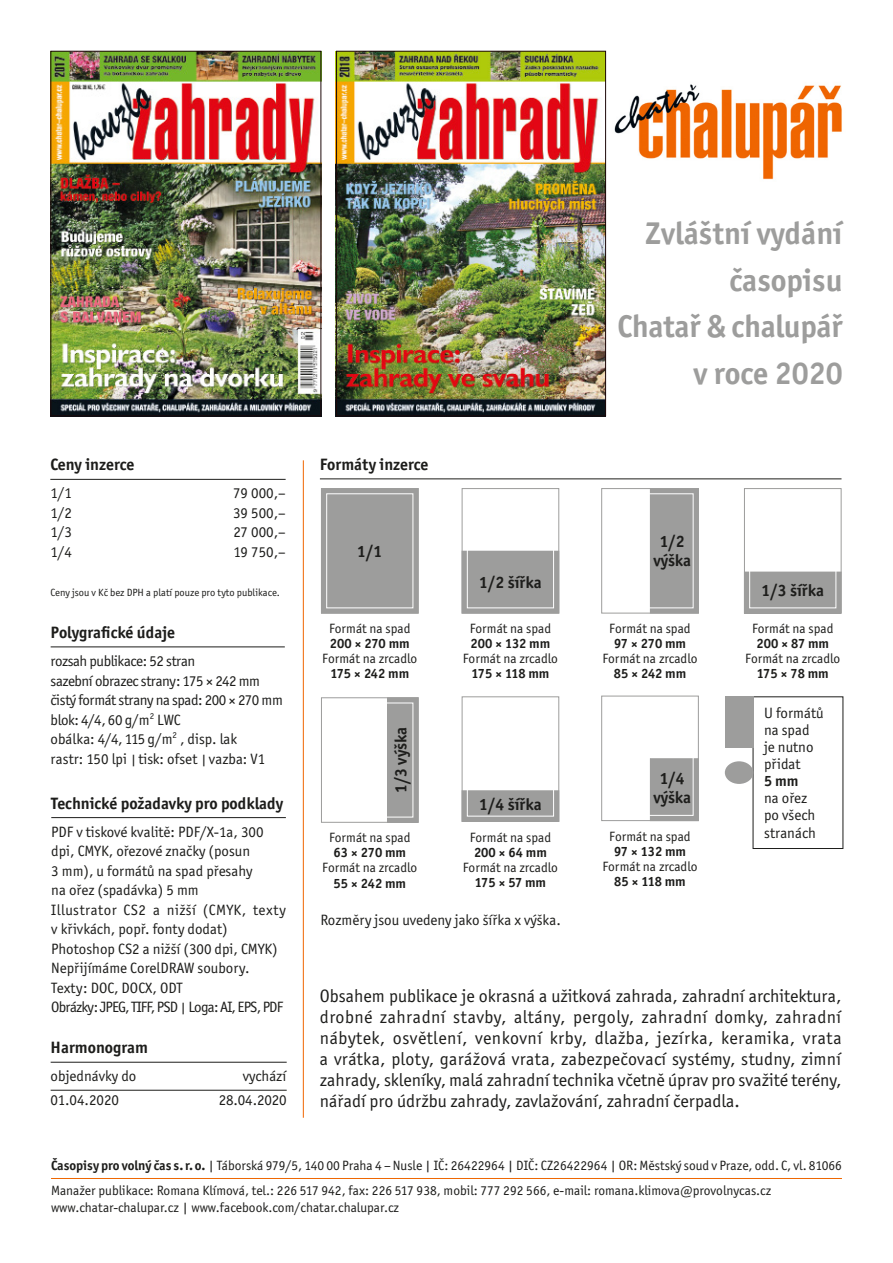
<style>
.page{position:relative;width:893px;height:1263px;background:#fff}
.page>*{position:absolute;margin:0;border:0;box-sizing:border-box;transform-origin:0 0}
.t1{font:700 31.5px/46.5px "Officina Sans Itc TOT";color:#9d9d9c;text-align:right}
.t2{font:18px/21px "Officina Sans Itc TOT";color:#1d1d1b;text-align:justify}
.t3{font:700 16.5px/19.5px "Officina Sans Itc TOT";color:#1d1d1b;text-align:center}
.t4{font:15px/19.5px "Officina Sans Itc TOT";color:#1d1d1b}
.t5{font:15px "Officina Sans Itc TOT";letter-spacing:-.03em;color:#1d1d1b}
.t6{font:15px/19.5px "Officina Sans Itc TOT";letter-spacing:.03em;color:#1d1d1b}
.t7{font:15px "Officina Sans Itc TOT";letter-spacing:-.05em;color:#1d1d1b}
.t8{font:700 15px "Officina Sans Itc TOT";color:#1d1d1b}
.t9{font:13.5px "Officina Sans Itc TOT";color:#1d1d1b}
.t10{font:700 13.5px "Officina Sans Itc TOT";color:#1d1d1b}
.t11{font:10.5px "Officina Sans Itc TOT";color:#1d1d1b}
.s1{font-size:13.5px}
.s2{font-weight:700}
</style>
<div class="page">
<img style="left:606px;top:73px;width:236px;height:116px">
<hr style="left:303px;top:460px;width:1px;height:658px;background:#f06600">
<hr style="left:51px;top:646px;width:234px;height:1px;background:#1d1d1b">
<hr style="left:50px;top:479px;width:236px;height:1px;background:#1d1d1b">
<hr style="left:51px;top:817px;width:235px;height:1px;background:#1d1d1b">
<hr style="left:320px;top:478px;width:521px;height:1px;background:#1d1d1b">
<img style="left:53px;top:53px;width:266px;height:361px">
<img style="left:335px;top:51px;width:269px;height:365px">
<hr style="left:51px;top:1062px;width:236px;height:1px;background:#1d1d1b">
<hr style="left:51px;top:1090px;width:236px;height:1px;background:#1d1d1b">
<div style="left:462px;top:488px;width:97px;height:125px;background:#fff;border:1px solid #9d9d9c"></div>
<div style="left:462px;top:696px;width:97px;height:126px;background:#fff;border:1px solid #9d9d9c"></div>
<div style="left:744px;top:488px;width:97px;height:125px;background:#fff;border:1px solid #9d9d9c"></div>
<div style="left:601px;top:488px;width:98px;height:125px;background:#fff;border:1px solid #9d9d9c"></div>
<div style="left:601px;top:696px;width:98px;height:125px;background:#fff;border:1px solid #9d9d9c"></div>
<div style="left:321px;top:697px;width:97px;height:126px;background:#fff;border:1px solid #9d9d9c"></div>
<div style="left:321px;top:489px;width:97px;height:124px;background:#9d9d9c"></div>
<div style="left:321px;top:488px;width:97px;height:125px;border:1px solid #9d9d9c"></div>
<div style="left:462px;top:551px;width:97px;height:62px;background:#9d9d9c"></div>
<div style="left:462px;top:791px;width:97px;height:30px;background:#9d9d9c"></div>
<div style="left:462px;top:790px;width:97px;height:32px;border:1px solid #9d9d9c"></div>
<div style="left:744px;top:572px;width:97px;height:41px;background:#9d9d9c"></div>
<div style="left:650px;top:489px;width:48px;height:124px;background:#9d9d9c"></div>
<div style="left:650px;top:488px;width:49px;height:125px;border:1px solid #9d9d9c"></div>
<div style="left:650px;top:759px;width:48px;height:61px;background:#9d9d9c"></div>
<div style="left:650px;top:758px;width:49px;height:63px;border:1px solid #9d9d9c"></div>
<div style="left:388px;top:698px;width:30px;height:124px;background:#9d9d9c"></div>
<div style="left:387px;top:697px;width:31px;height:126px;border:1px solid #9d9d9c"></div>
<div style="left:326px;top:493px;width:87px;height:115px;border:1px solid #fff"></div>
<div style="left:467px;top:493px;width:87px;height:115px;border:1px solid #fff"></div>
<div style="left:467px;top:702px;width:87px;height:114px;border:1px solid #fff"></div>
<div style="left:749px;top:493px;width:87px;height:115px;border:1px solid #fff"></div>
<div style="left:606px;top:493px;width:87px;height:115px;border:1px solid #fff"></div>
<div style="left:606px;top:701px;width:87px;height:115px;border:1px solid #fff"></div>
<div style="left:326px;top:703px;width:87px;height:114px;border:1px solid #fff"></div>
<div style="left:725px;top:696px;width:28px;height:52px;background:#9d9d9c"></div>
<div style="left:725px;top:761px;width:28px;height:23px;background:#9d9d9c;border-radius:50%"></div>
<hr style="left:51px;top:1178px;width:791px;height:1px;background:#e60">
<div style="left:51px;top:51px;width:270px;height:365px;border:1px solid #1d0809"></div>
<div style="left:336px;top:51px;width:270px;height:365px;border:1px solid #1d0809"></div>
<p class="t3" style="left:50px;top:455px;width:85px">Ceny inzerce</p>
<p class="t4" style="left:50px;top:484px;width:23px">1/1</p>
<p class="t4" style="left:233px;top:484px;width:54px">79 000,–</p>
<p class="t4" style="left:50px;top:503px;width:23px">1/2</p>
<p class="t4" style="left:233px;top:503px;width:54px">39 500,–</p>
<p class="t4" style="left:50px;top:523px;width:23px">1/3</p>
<p class="t4" style="left:233px;top:523px;width:54px">27 000,–</p>
<p class="t4" style="left:50px;top:542px;width:23px">1/4</p>
<p class="t4" style="left:234px;top:542px;width:54px">19 750,–</p>
<p class="t11" style="left:50px;top:586px;width:231px">Ceny jsou v Kč bez DPH a platí pouze pro tyto publikace.</p>
<p class="t3" style="left:51px;top:622px;width:126px">Polygrafické údaje</p>
<p class="t5" style="left:51px;top:652px;width:146px">rozsah publikace: 52 stran</p>
<p class="t5" style="left:51px;top:672px;width:211px">sazební obrazec strany: 175 × 242 mm</p>
<p class="t5" style="left:51px;top:691px;width:234px">čistý formát strany na spad: 200 × 270 mm</p>
<p class="t5" style="left:51px;top:711px;width:132px">blok: 4/4, 60 g/m<sup>2</sup> LWC</p>
<p class="t4" style="left:51px;top:729px;width:188px">obálka: 4/4, 115 g/m<sup>2</sup> , disp. lak</p>
<p class="t4" style="left:51px;top:749px;width:216px">rastr: 150 lpi <span class="s1">|</span> tisk: ofset <span class="s1">|</span> vazba: V1</p>
<p class="t3" style="left:51px;top:793px;width:233px">Technické požadavky pro podklady</p>
<p class="t4" style="left:51px;top:822px;width:214px">PDF v tiskové kvalitě: PDF/X-1a, 300 dpi, CMYK, ořezové značky (posun<br>3 mm), u formátů na spad přesahy na ořez (spadávka) 5 mm</p>
<p class="t6" style="left:51px;top:900px;width:236px">Illustrator CS2 a nižší (CMYK, texty v křivkách, popř. fonty dodat)</p>
<p class="t4" style="left:51px;top:939px;width:228px">Photoshop CS2 a nižší (300 dpi, CMYK)</p>
<p class="t4" style="left:51px;top:958px;width:200px">Nepřijímáme CorelDRAW soubory.</p>
<p class="t4" style="left:51px;top:978px;width:133px">Texty: DOC, DOCX, ODT</p>
<p class="t7" style="left:51px;top:998px;width:233px">Obrázky: JPEG, TIFF, PSD <span class="s1">|</span> Loga: AI, EPS, PDF</p>
<p class="t3" style="left:51px;top:1038px;width:99px">Harmonogram</p>
<p class="t4" style="left:51px;top:1067px;width:87px">objednávky do</p>
<p class="t4" style="left:243px;top:1067px;width:45px">vychází</p>
<p class="t4" style="left:51px;top:1091px;width:70px">01.04.2020</p>
<p class="t4" style="left:219px;top:1091px;width:70px">28.04.2020</p>
<p class="t3" style="left:320px;top:454px;width:110px">Formáty inzerce</p>
<p class="t3" style="left:357px;top:541px;width:27px">1/1</p>
<p class="t9" style="left:329px;top:621px;width:83px">Formát na spad</p>
<p class="t10" style="left:330px;top:635px;width:81px">200 × 270 mm</p>
<p class="t9" style="left:322px;top:651px;width:97px">Formát na zrcadlo</p>
<p class="t10" style="left:330px;top:665px;width:80px">175 × 242 mm</p>
<p class="t3" style="left:391px;top:793px;width:68px;rotate:-90deg">1/3 výška</p>
<p class="t9" style="left:329px;top:830px;width:83px">Formát na spad</p>
<p class="t10" style="left:334px;top:844px;width:74px">63 × 270 mm</p>
<p class="t9" style="left:322px;top:860px;width:97px">Formát na zrcadlo</p>
<p class="t10" style="left:333px;top:874px;width:74px">55 × 242 mm</p>
<p class="t3" style="left:479px;top:572px;width:64px">1/2 šířka</p>
<p class="t9" style="left:470px;top:621px;width:83px">Formát na spad</p>
<p class="t10" style="left:471px;top:635px;width:81px">200 × 132 mm</p>
<p class="t9" style="left:463px;top:651px;width:97px">Formát na zrcadlo</p>
<p class="t10" style="left:471px;top:665px;width:79px">175 × 118 mm</p>
<p class="t3" style="left:479px;top:794px;width:64px">1/4 šířka</p>
<p class="t9" style="left:470px;top:829px;width:83px">Formát na spad</p>
<p class="t10" style="left:474px;top:843px;width:74px">200 × 64 mm</p>
<p class="t9" style="left:463px;top:859px;width:97px">Formát na zrcadlo</p>
<p class="t10" style="left:475px;top:873px;width:73px">175 × 57 mm</p>
<p class="t4" style="left:320px;top:910px;width:242px">Rozměry jsou uvedeny jako šířka x výška.</p>
<p class="t1" style="left:645px;top:210px;width:199px">Zvláštní vydání časopisu</p>
<p class="t1" style="left:617px;top:303px;width:227px">Chatař &amp; chalupář</p>
<p class="t1" style="left:693px;top:349px;width:151px">v roce 2020</p>
<p class="t3" style="left:653px;top:531px;width:39px">1/2 výška</p>
<p class="t9" style="left:609px;top:621px;width:83px">Formát na spad</p>
<p class="t10" style="left:614px;top:635px;width:74px">97 × 270 mm</p>
<p class="t9" style="left:602px;top:651px;width:97px">Formát na zrcadlo</p>
<p class="t10" style="left:614px;top:665px;width:74px">85 × 242 mm</p>
<p class="t3" style="left:653px;top:768px;width:39px">1/4 výška</p>
<p class="t9" style="left:609px;top:828px;width:83px">Formát na spad</p>
<p class="t10" style="left:614px;top:843px;width:74px">97 × 132 mm</p>
<p class="t9" style="left:602px;top:858px;width:97px">Formát na zrcadlo</p>
<p class="t10" style="left:614px;top:873px;width:73px">85 × 118 mm</p>
<p class="t3" style="left:761px;top:581px;width:64px">1/3 šířka</p>
<p class="t9" style="left:752px;top:621px;width:83px">Formát na spad</p>
<p class="t10" style="left:756px;top:635px;width:74px">200 × 87 mm</p>
<p class="t9" style="left:745px;top:651px;width:97px">Formát na zrcadlo</p>
<p class="t10" style="left:757px;top:665px;width:73px">175 × 78 mm</p>
<p class="t4" style="left:764px;top:703px;width:61px">U formátů</p>
<p class="t4" style="left:764px;top:720px;width:47px">na spad</p>
<p class="t4" style="left:764px;top:738px;width:51px">je nutno</p>
<p class="t4" style="left:764px;top:755px;width:38px">přidat</p>
<p class="t8" style="left:764px;top:772px;width:36px">5 mm</p>
<p class="t4" style="left:764px;top:789px;width:45px">na ořez</p>
<p class="t4" style="left:764px;top:806px;width:53px">po všech</p>
<p class="t4" style="left:764px;top:823px;width:53px">stranách</p>
<p class="t2" style="left:320px;top:985px;width:523px">Obsahem publikace je okrasná a užitková zahrada, zahradní architektura, drobné zahradní stavby, altány, pergoly, zahradní domky, zahradní nábytek, osvětlení, venkovní krby, dlažba, jezírka, keramika, vrata a vrátka, ploty, garážová vrata, zabezpečovací systémy, studny, zimní zahrady, skleníky, malá zahradní technika včetně úprav pro svažité terény, nářadí pro údržbu zahrady, zavlažování, zahradní čerpadla.</p>
<p class="t9" style="left:51px;top:1158px;width:792px"><span class="s2">Časopisy pro volný čas s.r. o.</span> | Táborská 979/5, 140 00 Praha 4 – Nusle | IČ: 26422964 | DIČ: CZ26422964 | OR: Městský soud v Praze, odd. C, vl. 81066</p>
<p class="t9" style="left:51px;top:1183px;width:722px">Manažer publikace: Romana Klímová, tel.: 226 517 942, fax: 226 517 938, mobil: 777 292 566, e-mail: romana.klimova@provolnycas.cz</p>
<p class="t9" style="left:51px;top:1199px;width:349px">www.chatar-chalupar.cz | www.facebook.com/chatar.chalupar.cz</p>
</div>
